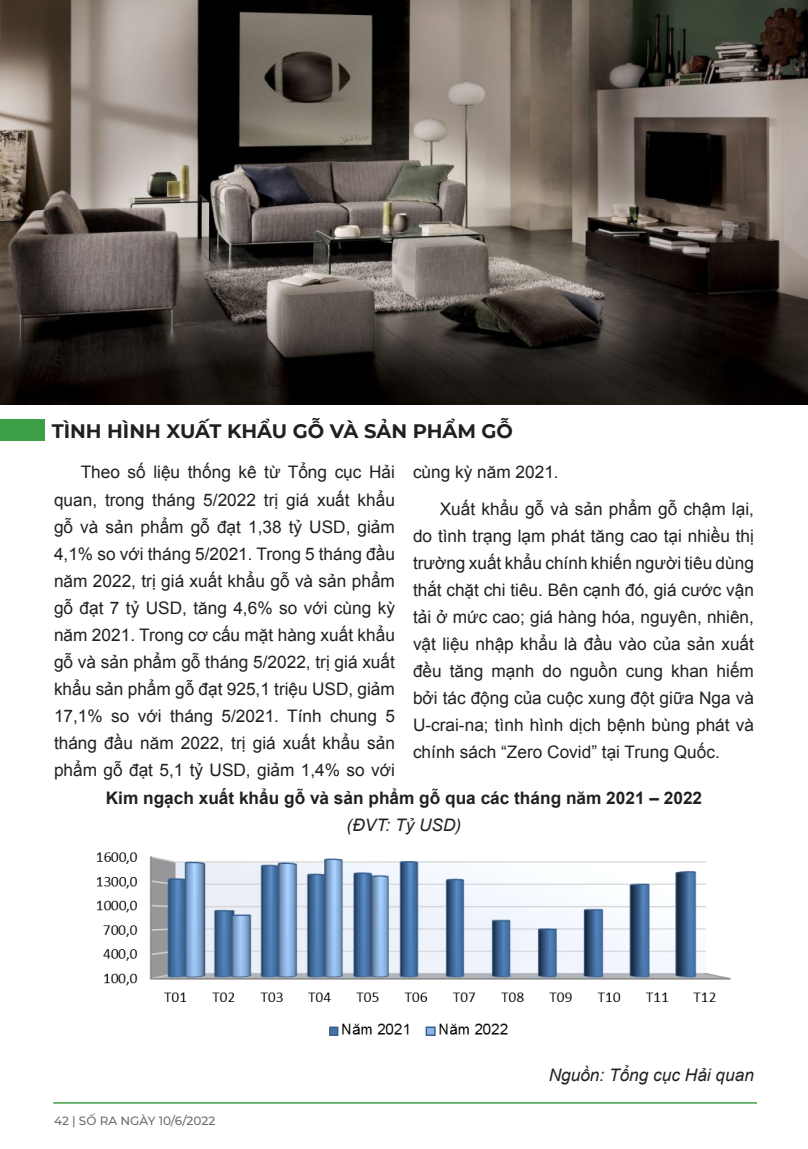
<style>
.page{position:relative;width:808px;height:1149px;background:#fff}
.page>*{position:absolute;margin:0;border:0;box-sizing:border-box;transform-origin:0 0}
.t1{font:700 19.5px "Montserrat";color:#231f20}
.t2{font:17.25px/27px "Arial";color:#231f20;text-align:justify}
.t3{font:700 17.25px/27px "Arial";color:#231f20;text-align:center}
.t4{font:italic 17.25px "Arial";color:#231f20}
.t5{font:500 12px "Montserrat";color:#6c6d70}
.s1{font-weight:400;font-style:italic}
</style>
<div class="page">
<hr style="left:53px;top:1101px;width:704px;height:2px;background:#3da046">
<div style="left:0;top:419px;width:44px;height:22px;background:#3da046"></div>
<img style="left:97px;top:852px;width:634px;height:184px">
<img style="left:0;top:0;width:808px;height:404px">
<p class="t1" style="left:52px;top:417px;width:463px">TÌNH HÌNH XUẤT KHẨU GỖ VÀ SẢN PHẨM GỖ</p>
<p class="t2" style="left:54px;top:459px;width:342px;text-indent:27px">Theo số liệu thống kê từ Tổng cục Hải quan, trong tháng 5/2022 trị giá xuất khẩu gỗ và sản phẩm gỗ đạt 1,38 tỷ USD, giảm 4,1% so với tháng 5/2021. Trong 5 tháng đầu năm 2022, trị giá xuất khẩu gỗ và sản phẩm gỗ đạt 7 tỷ USD, tăng 4,6% so với cùng kỳ năm 2021. Trong cơ cấu mặt hàng xuất khẩu gỗ và sản phẩm gỗ tháng 5/2022, trị giá xuất khẩu sản phẩm gỗ đạt 925,1 triệu USD, giảm 17,1% so với tháng 5/2021. Tính chung 5 tháng đầu năm 2022, trị giá xuất khẩu sản phẩm gỗ đạt 5,1 tỷ USD, giảm 1,4% so với</p>
<p class="t2" style="left:413px;top:459px;width:147px">cùng kỳ năm 2021.</p>
<p class="t2" style="left:413px;top:495px;width:342px;text-indent:27px">Xuất khẩu gỗ và sản phẩm gỗ chậm lại, do tình trạng lạm phát tăng cao tại nhiều thị trường xuất khẩu chính khiến người tiêu dùng thắt chặt chi tiêu. Bên cạnh đó, giá cước vận tải ở mức cao; giá hàng hóa, nguyên, nhiên, vật liệu nhập khẩu là đầu vào của sản xuất đều tăng mạnh do nguồn cung khan hiếm bởi tác động của cuộc xung đột giữa Nga và U-crai-na; tình hình dịch bệnh bùng phát và chính sách “Zero Covid” tại Trung Quốc.</p>
<p class="t3" style="left:106px;top:784px;width:598px">Kim ngạch xuất khẩu gỗ và sản phẩm gỗ qua các tháng năm 2021 – 2022 <span class="s1">(ĐVT: Tỷ USD)</span></p>
<p class="t5" style="left:54px;top:1111px;width:163px">42 | SỐ RA NGÀY 10/6/2022</p>
<p class="t4" style="left:549px;top:1063px;width:207px">Nguồn: Tổng cục Hải quan</p>
</div>
